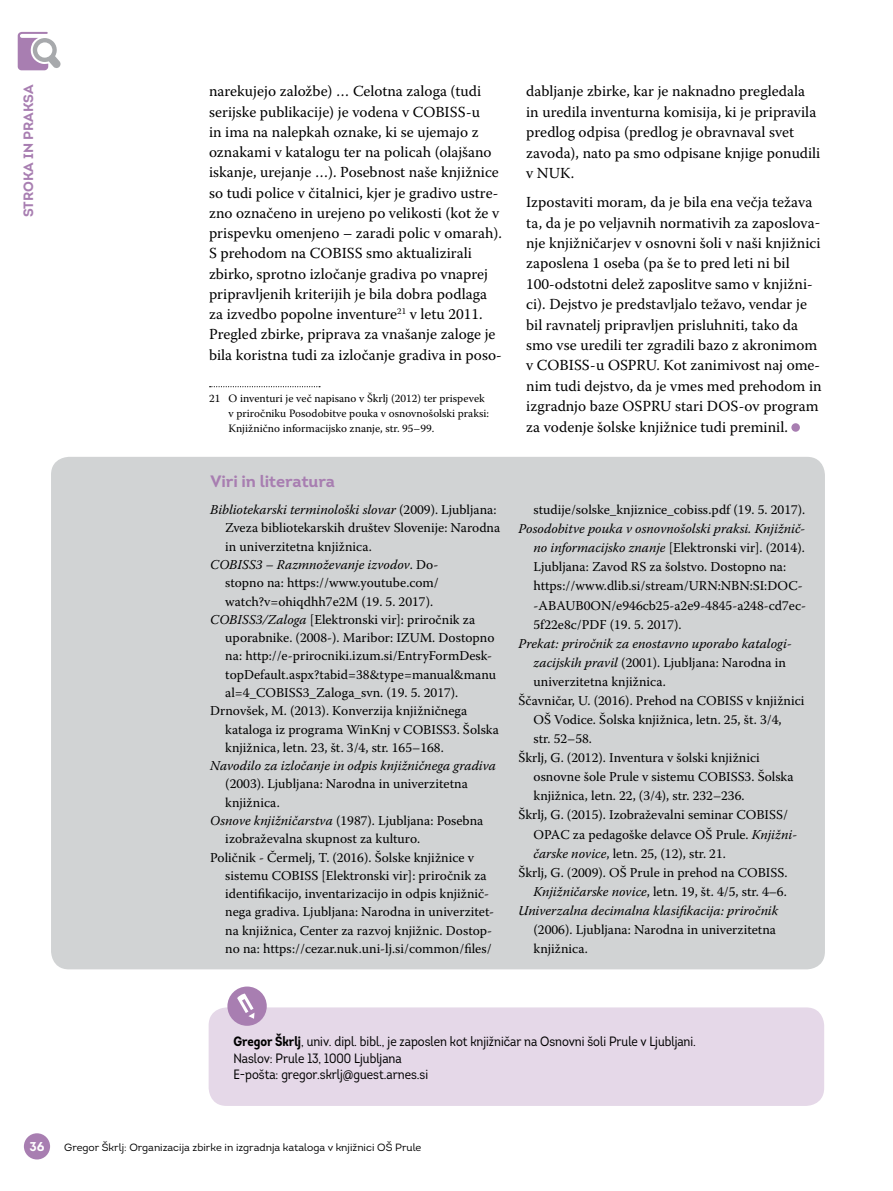
<style>
.page{position:relative;width:893px;height:1191px;background:#fff}
.page>*{position:absolute;margin:0;border:0;box-sizing:border-box;transform-origin:0 0}
.t1{font:700 16.5px "Intro";letter-spacing:-.01em;color:#a87eb1}
.t2{font:15.3px/20.4px "Warnock Pro";color:#000}
.t3{font:13.5px/19px "Warnock Pro";color:#000}
.t4{font:italic 13.5px "Warnock Pro";color:#000}
.t5{font:13.5px/16.5px "Intro Cond";color:#000}
.t6{font:700 13.5px "Intro";color:#a87eb1}
.t7{font:700 12.75px "Intro";color:#fff}
.t8{font:11.25px/15px "Warnock Pro";color:#000}
.t9{font:10.5px "Intro";color:#000}
.s1{font-style:normal}
.s2{font-style:italic}
.s3{font-weight:700}
</style>
<div class="page">
<div style="left:51px;top:457px;width:774px;height:512px;background:#d1d3d4;border-radius:18px"></div>
<div style="left:209px;top:1007px;width:615px;height:99px;background:#e5d8e8;border-radius:18px"></div>
<div style="left:227px;top:986px;width:40px;height:39px;background:#a87eb1;border-radius:50%"></div>
<svg style="left:237px;top:993px;width:18px;height:25px"></svg>
<div style="left:24px;top:1133px;width:26px;height:26px;background:#a87eb1;border-radius:50%"></div>
<svg style="left:18px;top:32px;width:43px;height:38px"></svg>
<svg style="left:210px;top:386px;width:110px;height:1px"></svg>
<div style="left:791px;top:423px;width:9px;height:9px;background:#a87eb1;border-radius:50%"></div>
<p class="t6" style="left:20px;top:217px;width:134px;rotate:-90deg">STROKA IN PRAKSA</p>
<p class="t2" style="left:209px;top:81px;width:294px">narekujejo založbe) … Celotna zaloga (tudi serijske publikacije) je vodena v COBISS-u<br>in ima na nalepkah oznake, ki se ujemajo z oznakami v katalogu ter na policah (olajšano iskanje, urejanje …). Posebnost naše knjižnice so tudi police v čitalnici, kjer je gradivo ustre&shy;zno označeno in urejeno po velikosti (kot že v prispevku omenjeno – zaradi polic v omarah).<br>S prehodom na COBISS smo aktualizirali zbirko, sprotno izločanje gradiva po vnaprej pripravljenih kriterijih je bila dobra podlaga za izvedbo popolne inventure<sup>21</sup> v letu 2011.<br>Pregled zbirke, priprava za vnašanje zaloge je bila koristna tudi za izločanje gradiva in poso-</p>
<p class="t8" style="left:229px;top:390px;width:262px;text-indent:-19px">21 O inventuri je več napisano v Škrlj (2012) ter prispevek v priročniku Posodobitve pouka v osnovnošolski praksi:<br>Knjižnično informacijsko znanje, str. 95–99.</p>
<p class="t1" style="left:211px;top:470px;width:126px">Viri in literatura</p>
<p class="t4" style="left:210px;top:501px;width:288px">Bibliotekarski terminološki slovar <span class="s1">(2009). Ljubljana:</span></p>
<p class="t3" style="left:225px;top:518px;width:277px">Zveza bibliotekarskih društev Slovenije: Narodna</p>
<p class="t3" style="left:225px;top:536px;width:148px">in univerzitetna knjižnica.</p>
<p class="t4" style="left:210px;top:556px;width:230px">COBISS3 – Razmnoževanje izvodov<span class="s1">. Do-</span></p>
<p class="t3" style="left:225px;top:573px;width:215px">stopno na: https://www.youtube.com/</p>
<p class="t3" style="left:225px;top:591px;width:209px">watch?v=ohiqdhh7e2M (19. 5. 2017).</p>
<p class="t3" style="left:210px;top:609px;width:266px"><span class="s2">COBISS3/Zaloga</span> [Elektronski vir]: priročnik za</p>
<p class="t3" style="left:225px;top:628px;width:271px">uporabnike. (2008-). Maribor: IZUM. Dostopno</p>
<p class="t3" style="left:225px;top:646px;width:268px">na: http://e-prirocniki.izum.si/EntryFormDesk-</p>
<p class="t3" style="left:225px;top:664px;width:272px">topDefault.aspx?tabid=38&amp;type=manual&amp;manu</p>
<p class="t3" style="left:225px;top:683px;width:235px">al=4_COBISS3_Zaloga_svn. (19. 5. 2017).</p>
<p class="t3" style="left:210px;top:701px;width:259px">Drnovšek, M. (2013). Konverzija knjižničnega</p>
<p class="t3" style="left:225px;top:719px;width:275px">kataloga iz programa WinKnj v COBISS3. Šolska</p>
<p class="t3" style="left:225px;top:737px;width:220px">knjižnica, letn. 23, št. 3/4, str. 165–168.</p>
<p class="t4" style="left:210px;top:757px;width:287px">Navodilo za izločanje in odpis knjižničnega gradiva</p>
<p class="t3" style="left:225px;top:774px;width:244px">(2003). Ljubljana: Narodna in univerzitetna</p>
<p class="t3" style="left:225px;top:792px;width:56px">knjižnica.</p>
<p class="t3" style="left:210px;top:811px;width:275px"><span class="s2">Osnove knjižničarstva</span> (1987). Ljubljana: Posebna</p>
<p class="t3" style="left:225px;top:829px;width:196px">izobraževalna skupnost za kulturo.</p>
<p class="t3" style="left:210px;top:847px;width:265px">Poličnik - Čermelj, T. (2016). Šolske knjižnice v</p>
<p class="t3" style="left:225px;top:865px;width:263px">sistemu COBISS [Elektronski vir]: priročnik za</p>
<p class="t3" style="left:225px;top:884px;width:265px">identifikacijo, inventarizacijo in odpis knjižnič-</p>
<p class="t3" style="left:225px;top:902px;width:270px">nega gradiva. Ljubljana: Narodna in univerzitet-</p>
<p class="t3" style="left:225px;top:920px;width:268px">na knjižnica, Center za razvoj knjižnic. Dostop-</p>
<p class="t3" style="left:225px;top:939px;width:268px">no na: https://cezar.nuk.uni-lj.si/common/files/</p>
<p class="t2" style="left:526px;top:81px;width:296px">dabljanje zbirke, kar je naknadno pregledala in uredila inventurna komisija, ki je pripravila predlog odpisa (predlog je obravnaval svet zavoda), nato pa smo odpisane knjige ponudili v NUK.</p>
<p class="t2" style="left:526px;top:192px;width:297px">Izpostaviti moram, da je bila ena večja težava ta, da je po veljavnih normativih za zaposlova&shy;nje knjižničarjev v osnovni šoli v naši knjižnici zaposlena 1 oseba (pa še to pred leti ni bil 100-odstotni delež zaposlitve samo v knjižni&shy;ci). Dejstvo je predstavljalo težavo, vendar je bil ravnatelj pripravljen prisluhniti, tako da smo vse uredili ter zgradili bazo z akronimom v COBISS-u OSPRU. Kot zanimivost naj ome&shy;nim tudi dejstvo, da je vmes med prehodom in izgradnjo baze OSPRU stari DOS-ov program za vodenje šolske knjižnice tudi preminil.</p>
<p class="t3" style="left:533px;top:500px;width:273px">studije/solske_knjiznice_cobiss.pdf (19. 5. 2017).</p>
<p class="t3" style="left:533px;top:519px;width:274px;text-indent:-15px"><span class="s2">Posodobitve pouka v osnovnošolski praksi. Knjižnič&shy;no informacijsko znanje</span> [Elektronski vir]. (2014).<br>Ljubljana: Zavod RS za šolstvo. Dostopno na: https://www.dlib.si/stream/URN:NBN:SI:DOC--ABAUB0ON/e946cb25-a2e9-4845-a248-cd7ec-5f22e8c/PDF (19. 5. 2017).</p>
<p class="t4" style="left:518px;top:635px;width:275px">Prekat: priročnik za enostavno uporabo katalogi-</p>
<p class="t3" style="left:533px;top:652px;width:254px"><span class="s2">zacijskih pravil</span> (2001). Ljubljana: Narodna in</p>
<p class="t3" style="left:533px;top:671px;width:134px">univerzitetna knjižnica.</p>
<p class="t3" style="left:518px;top:691px;width:287px">Ščavničar, U. (2016). Prehod na COBISS v knjižnici</p>
<p class="t3" style="left:533px;top:710px;width:250px">OŠ Vodice. Šolska knjižnica, letn. 25, št. 3/4,</p>
<p class="t3" style="left:533px;top:729px;width:60px">str. 52–58.</p>
<p class="t3" style="left:518px;top:748px;width:243px">Škrlj, G. (2012). Inventura v šolski knjižnici</p>
<p class="t3" style="left:533px;top:767px;width:262px">osnovne šole Prule v sistemu COBISS3. Šolska</p>
<p class="t3" style="left:533px;top:786px;width:213px">knjižnica, letn. 22, (3/4), str. 232–236.</p>
<p class="t3" style="left:518px;top:805px;width:271px">Škrlj, G. (2015). Izobraževalni seminar COBISS/</p>
<p class="t3" style="left:533px;top:824px;width:265px">OPAC za pedagoške delavce OŠ Prule. <span class="s2">Knjižni-</span></p>
<p class="t3" style="left:533px;top:843px;width:194px"><span class="s2">čarske novice</span>, letn. 25, (12), str. 21.</p>
<p class="t3" style="left:518px;top:862px;width:271px">Škrlj, G. (2009). OŠ Prule in prehod na COBISS.</p>
<p class="t3" style="left:533px;top:881px;width:255px"><span class="s2">Knjižničarske novice</span>, letn. 19, št. 4/5, str. 4–6.</p>
<p class="t4" style="left:518px;top:902px;width:261px">Univerzalna decimalna klasifikacija: priročnik</p>
<p class="t3" style="left:533px;top:919px;width:244px">(2006). Ljubljana: Narodna in univerzitetna knjižnica.</p>
<p class="t5" style="left:233px;top:1033px;width:464px"><span class="s3">Gregor Škrlj</span>, univ. dipl. bibl., je zaposlen kot knjižničar na Osnovni šoli Prule v Ljubljani.<br>Naslov: Prule 13, 1000 Ljubljana<br>E-pošta: gregor.skrlj@guest.arnes.si</p>
<p class="t7" style="left:29px;top:1137px;width:17px">36</p>
<p class="t9" style="left:64px;top:1140px;width:359px">Gregor Škrlj: Organizacija zbirke in izgradnja kataloga v knjižnici OŠ Prule</p>
</div>
